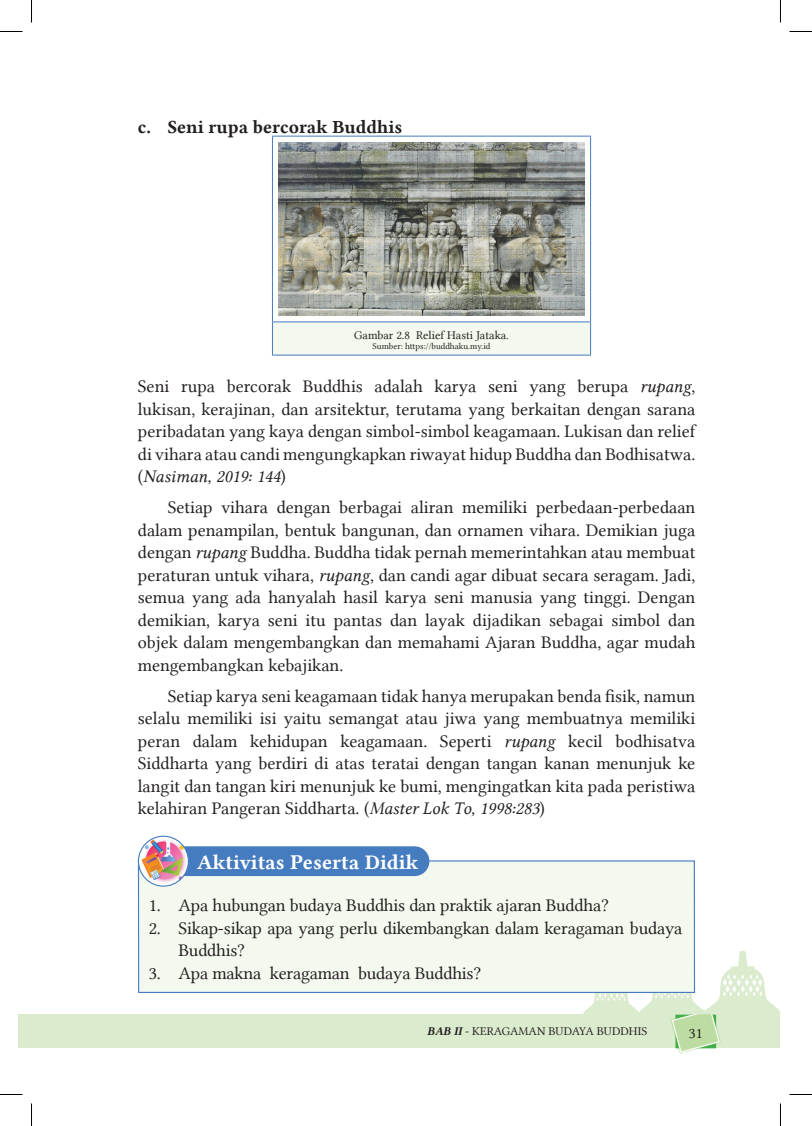
<style>
.page{position:relative;width:812px;height:1126px;background:#fff}
.page>*{position:absolute;margin:0;border:0;box-sizing:border-box;transform-origin:0 0}
.t1{font:21px "Lin Libertine B";color:#fff}
.t2{font:18.75px "Lin Libertine B";color:#231f20}
.t3{font:18px/22.5px "Lin Libertine";letter-spacing:-.005em;color:#231f20;text-align:justify}
.t4{font:18px "Lin Libertine I";color:#231f20}
.t5{font:15px "Lin Libertine";color:#231f20}
.t6{font:12px "Lin Libertine";color:#231f20}
.t7{font:9px "Lin Libertine";color:#231f20}
.s1{font-family:"Lin Libertine I"}
.s2{font-family:"Lin Libertine"}
.s3{font-family:"Lin Libertine BI"}
</style>
<div class="page">
<div style="left:32px;top:1014px;width:748px;height:34px;background:#daebce"></div>
<div style="left:19px;top:1014px;width:12px;height:34px;background:#daebce"></div>
<div style="left:670px;top:1008px;width:51px;height:47px;background:#7ac24c;opacity:.75"></div>
<svg style="left:583px;top:951px;width:197px;height:102px"></svg>
<div style="left:272px;top:322px;width:318px;height:33px;background:#f3f9ee"></div>
<hr style="left:272px;top:137px;width:1px;height:185px;background:#457bbf">
<hr style="left:272px;top:136px;width:319px;height:1px;background:#457bbf">
<hr style="left:590px;top:137px;width:1px;height:185px;background:#457bbf">
<hr style="left:272px;top:322px;width:1px;height:33px;background:#457bbf">
<hr style="left:272px;top:322px;width:319px;height:1px;background:#457bbf">
<hr style="left:590px;top:322px;width:1px;height:33px;background:#457bbf">
<hr style="left:272px;top:355px;width:319px;height:1px;background:#457bbf">
<img style="left:278px;top:142px;width:306px;height:174px">
<div style="left:138px;top:861px;width:556px;height:131px;background:#f4f9f0"></div>
<div style="left:138px;top:860px;width:557px;height:133px;border:1px solid #457bbf"></div>
<div style="left:151px;top:846px;width:278px;height:30px;background:#457bbf;border-radius:15px"></div>
<img style="left:140px;top:839px;width:48px;height:45px">
<div style="left:138px;top:836px;width:51px;height:51px;border:1px solid #457bbf;border-radius:50%"></div>
<svg style="left:0;top:31px;width:22px;height:1px"></svg>
<svg style="left:789px;top:31px;width:22px;height:1px"></svg>
<svg style="left:0;top:1094px;width:22px;height:1px"></svg>
<svg style="left:789px;top:1094px;width:22px;height:1px"></svg>
<svg style="left:31px;top:0;width:1px;height:22px"></svg>
<svg style="left:31px;top:1103px;width:1px;height:23px"></svg>
<svg style="left:780px;top:0;width:1px;height:22px"></svg>
<svg style="left:780px;top:1103px;width:1px;height:23px"></svg>
<p class="t2" style="left:138px;top:114px;width:266px">c. Seni rupa bercorak Buddhis</p>
<p class="t6" style="left:354px;top:328px;width:156px">Gambar 2.8 Relief Hasti Jataka.</p>
<p class="t7" style="left:372px;top:341px;width:119px">Sumber: https://buddhaku.my.id</p>
<p class="t3" style="left:138px;top:375px;width:559px">Seni rupa bercorak Buddhis adalah karya seni yang berupa <span class="s1">rupang</span>, lukisan, kerajinan, dan arsitektur, terutama yang berkaitan dengan sarana peribadatan yang kaya dengan simbol-simbol keagamaan. Lukisan dan relief di vihara atau candi mengungkapkan riwayat hidup Buddha dan Bodhisatwa.</p>
<p class="t4" style="left:138px;top:466px;width:149px"><span class="s2">(</span>Nasiman, 2019: 144<span class="s2">)</span></p>
<p class="t3" style="left:138px;top:496px;width:559px;text-indent:30px">Setiap vihara dengan berbagai aliran memiliki perbedaan-perbedaan dalam penampilan, bentuk bangunan, dan ornamen vihara. Demikian juga dengan <span class="s1">rupang</span> Buddha. Buddha tidak pernah memerintahkan atau membuat peraturan untuk vihara, <span class="s1">rupang</span>, dan candi agar dibuat secara seragam. Jadi, semua yang ada hanyalah hasil karya seni manusia yang tinggi. Dengan demikian, karya seni itu pantas dan layak dijadikan sebagai simbol dan objek dalam mengembangkan dan memahami Ajaran Buddha, agar mudah mengembangkan kebajikan.</p>
<p class="t3" style="left:138px;top:685px;width:559px;text-indent:30px">Setiap karya seni keagamaan tidak hanya merupakan benda fisik, namun selalu memiliki isi yaitu semangat atau jiwa yang membuatnya memiliki peran dalam kehidupan keagamaan. Seperti <span class="s1">rupang</span> kecil bodhisatva Siddharta yang berdiri di atas teratai dengan tangan kanan menunjuk ke langit dan tangan kiri menunjuk ke bumi, mengingatkan kita pada peristiwa kelahiran Pangeran Siddharta. (<span class="s1">Master Lok To, 1998:283</span>)</p>
<p class="t1" style="left:197px;top:848px;width:223px">Aktivitas Peserta Didik</p>
<p class="t3" style="left:149px;top:894px;width:461px">1. Apa hubungan budaya Buddhis dan praktik ajaran Buddha?</p>
<p class="t3" style="left:178px;top:917px;width:505px;text-indent:-30px">2. Sikap-sikap apa yang perlu dikembangkan dalam keragaman budaya<br>Buddhis?</p>
<p class="t3" style="left:149px;top:962px;width:334px">3. Apa makna keragaman budaya Buddhis?</p>
<p class="t6" style="left:427px;top:1024px;width:221px"><span class="s3">BAB II</span> - KERAGAMAN BUDAYA BUDDHIS</p>
<p class="t5" style="left:688px;top:1025px;width:15px">31</p>
</div>
